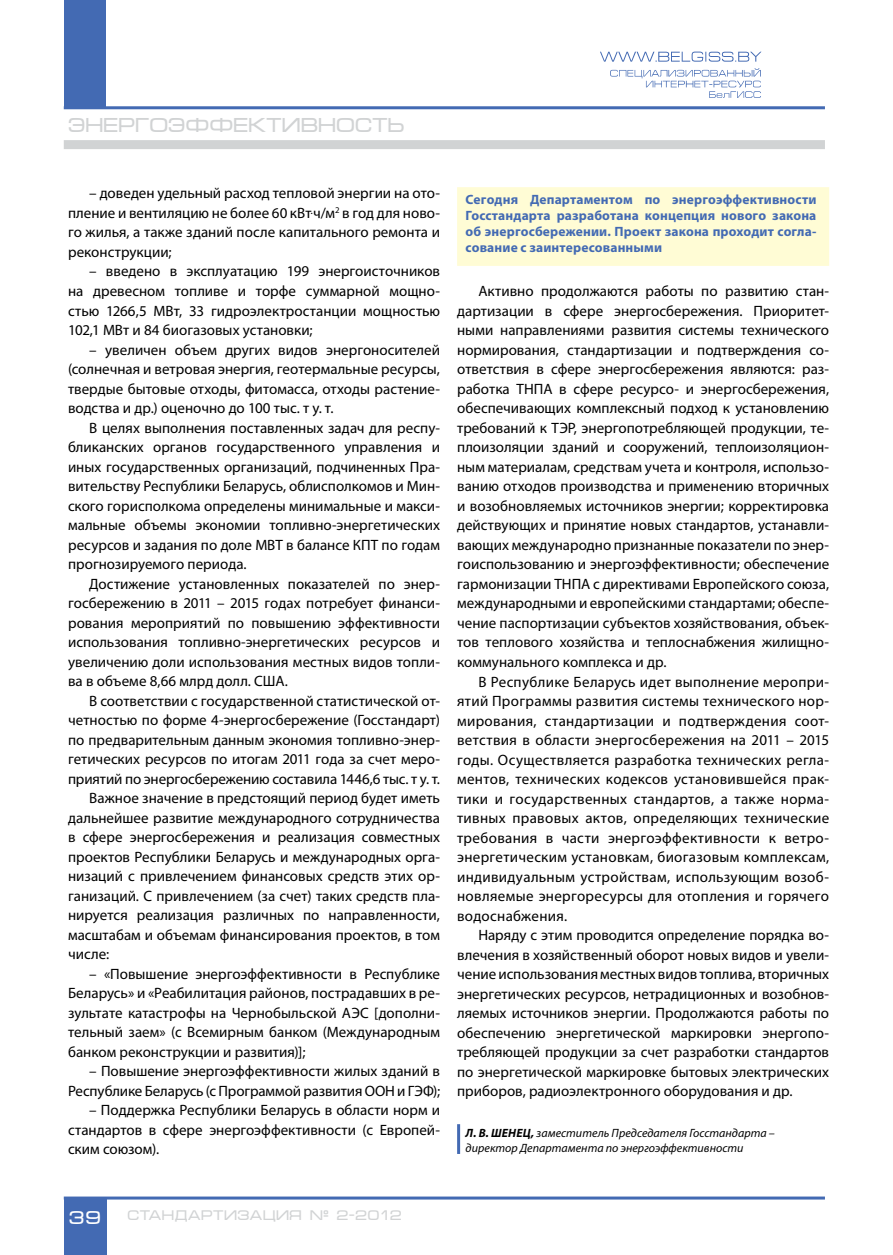
<style>
.page{position:relative;width:893px;height:1255px;background:#fff}
.page>*{position:absolute;margin:0;border:0;box-sizing:border-box;transform-origin:0 0}
.t1{font:19.5px "Micra Di";letter-spacing:-.01em;color:#d1d3d4}
.t2{font:18px "Micra Di";color:#fff}
.t3{font:15px/19.5px "Myriad Pro";color:#000;text-align:justify}
.t4{font:700 13.5px/16.2px "Myriad Pro";letter-spacing:.01em;color:#436ab3;text-align:justify}
.t5{font:13.5px "Micra Di";letter-spacing:.01em;color:#d1d3d4}
.t6{font:italic 12px/14.4px "Myriad Pro";letter-spacing:.005em;color:#000}
.s1{font-weight:700}
</style>
<div class="page">
<div style="left:64px;top:0;width:42px;height:108px;background:#436ab3"></div>
<hr style="left:64px;top:106px;width:761px;height:3px;background:#436ab3">
<div style="left:64px;top:140px;width:761px;height:9px;background:#d1d3d4"></div>
<div style="left:64px;top:1197px;width:42px;height:57px;background:#436ab3"></div>
<hr style="left:64px;top:1196px;width:761px;height:3px;background:#436ab3">
<svg style="left:600px;top:52px;width:161px;height:10px"></svg>
<svg style="left:610px;top:68px;width:151px;height:30px"></svg>
<div style="left:457px;top:187px;width:372px;height:79px;background:#fffcd5"></div>
<hr style="left:457px;top:1124px;width:3px;height:29px;background:#436ab3">
<h1 class="t1" style="left:68px;top:114px;width:123px">энергоэфф</h1>
<h1 class="t1" style="left:233px;top:114px;width:173px">ективность</h1>
<p class="t3" style="left:68px;top:183px;width:374px;text-indent:21px">– доведен удельный расход тепловой энергии на ото&shy;пление и вентиляцию не более 60 кВт.ч/м<sup>2</sup> в год для ново&shy;го жилья, а также зданий после капитального ремонта и реконструкции;</p>
<p class="t3" style="left:68px;top:261px;width:374px;text-indent:21px">– введено в эксплуатацию 199 энергоисточников на древесном топливе и торфе суммарной мощно&shy;стью 1266,5 МВт, 33 гидроэлектростанции мощностью 102,1 МВт и 84 биогазовых установки;</p>
<p class="t3" style="left:68px;top:339px;width:374px;text-indent:21px">– увеличен объем других видов энергоносителей (солнечная и ветровая энергия, геотермальные ресурсы, твердые бытовые отходы, фитомасса, отходы растение&shy;водства и др.) оценочно до 100 тыс. т у. т.</p>
<p class="t3" style="left:68px;top:417px;width:374px;text-indent:21px">В целях выполнения поставленных задач для респу&shy;бликанских органов государственного управления и иных государственных организаций, подчиненных Пра&shy;вительству Республики Беларусь, облисполкомов и Мин&shy;ского горисполкома определены минимальные и макси&shy;мальные объемы экономии топливно-энергетических ресурсов и задания по доле МВТ в балансе КПТ по годам прогнозируемого периода.</p>
<p class="t3" style="left:68px;top:573px;width:374px;text-indent:21px">Достижение установленных показателей по энер&shy;госбережению в 2011 – 2015 годах потребует финанси&shy;рования мероприятий по повышению эффективности использования топливно-энергетических ресурсов и увеличению доли использования местных видов топли&shy;ва в объеме 8,66 млрд долл. США.</p>
<p class="t3" style="left:89px;top:690px;width:352px">В соответствии с государственной статистической от-</p>
<p class="t3" style="left:68px;top:710px;width:374px">четностью по форме 4-энергосбережение (Госстандарт)</p>
<p class="t3" style="left:68px;top:729px;width:374px">по предварительным данным экономия топливно-энер-</p>
<p class="t3" style="left:68px;top:749px;width:374px">гетических ресурсов по итогам 2011 года за счет меро-</p>
<p class="t3" style="left:68px;top:768px;width:373px">приятий по энергосбережению составила 1446,6 тыс. т у. т.</p>
<p class="t3" style="left:89px;top:788px;width:352px">Важное значение в предстоящий период будет иметь</p>
<p class="t3" style="left:68px;top:807px;width:373px">дальнейшее развитие международного сотрудничества</p>
<p class="t3" style="left:68px;top:827px;width:374px">в сфере энергосбережения и реализация совместных</p>
<p class="t3" style="left:68px;top:846px;width:374px">проектов Республики Беларусь и международных орга-</p>
<p class="t3" style="left:68px;top:866px;width:374px">низаций с привлечением финансовых средств этих ор-</p>
<p class="t3" style="left:68px;top:885px;width:374px">ганизаций. С привлечением (за счет) таких средств пла-</p>
<p class="t3" style="left:68px;top:905px;width:373px">нируется реализация различных по направленности,</p>
<p class="t3" style="left:68px;top:924px;width:374px">масштабам и объемам финансирования проектов, в том</p>
<p class="t3" style="left:68px;top:944px;width:43px">числе:</p>
<p class="t3" style="left:68px;top:963px;width:374px;text-indent:21px">– «Повышение энергоэффективности в Республике Беларусь» и «Реабилитация районов, пострадавших в ре&shy;зультате катастрофы на Чернобыльской АЭС [дополни&shy;тельный заем» (с Всемирным банком (Международным банком реконструкции и развития)];</p>
<p class="t3" style="left:68px;top:1061px;width:374px;text-align:right">– Повышение энергоэффективности жилых зданий в<br>Республике Беларусь (с Программой развития ООН и ГЭФ);</p>
<p class="t3" style="left:68px;top:1100px;width:374px;text-indent:21px">– Поддержка Республики Беларусь в области норм и стандартов в сфере энергоэффективности (с Европей&shy;ским союзом).</p>
<p class="t4" style="left:466px;top:190px;width:352px">Сегодня Департаментом по энергоэффективности Госстандарта разработана концепция нового закона об энергосбережении. Проект закона проходит согла&shy;сование с заинтересованными</p>
<p class="t3" style="left:457px;top:281px;width:374px;text-indent:21px">Активно продолжаются работы по развитию стан&shy;дартизации в сфере энергосбережения. Приоритет&shy;ными направлениями развития системы технического нормирования, стандартизации и подтверждения со&shy;ответствия в сфере энергосбережения являются: раз&shy;работка ТНПА в сфере ресурсо- и энергосбережения, обеспечивающих комплексный подход к установлению требований к ТЭР, энергопотребляющей продукции, те&shy;плоизоляции зданий и сооружений, теплоизоляцион&shy;ным материалам, средствам учета и контроля, использо&shy;ванию отходов производства и применению вторичных и возобновляемых источников энергии; корректировка действующих и принятие новых стандартов, устанавли&shy;вающих международно признанные показатели по энер&shy;гоиспользованию и энергоэффективности; обеспечение гармонизации ТНПА с директивами Европейского союза, международными и европейскими стандартами; обеспе&shy;чение паспортизации субъектов хозяйствования, объек&shy;тов теплового хозяйства и теплоснабжения жилищно&shy;коммунального комплекса и др.</p>
<p class="t3" style="left:457px;top:671px;width:374px;text-indent:21px">В Республике Беларусь идет выполнение меропри&shy;ятий Программы развития системы технического нор&shy;мирования, стандартизации и подтверждения соот&shy;ветствия в области энергосбережения на 2011 – 2015 годы. Осуществляется разработка технических регла&shy;ментов, технических кодексов установившейся прак&shy;тики и государственных стандартов, а также норма&shy;тивных правовых актов, определяющих технические требования в части энергоэффективности к ветро&shy;энергетическим установкам, биогазовым комплексам, индивидуальным устройствам, использующим возоб&shy;новляемые энергоресурсы для отопления и горячего водоснабжения.</p>
<p class="t3" style="left:457px;top:925px;width:374px;text-indent:21px">Наряду с этим проводится определение порядка во&shy;влечения в хозяйственный оборот новых видов и увели&shy;чение использования местных видов топлива, вторичных энергетических ресурсов, нетрадиционных и возобнов&shy;ляемых источников энергии. Продолжаются работы по обеспечению энергетической маркировки энергопо&shy;требляющей продукции за счет разработки стандартов по энергетической маркировке бытовых электрических приборов, радиоэлектронного оборудования и др.</p>
<p class="t6" style="left:466px;top:1125px;width:311px"><span class="s1">Л. В. ШЕНЕЦ,</span> заместитель Председателя Госстандарта – директор Департамента по энергоэффективности</p>
<p class="t2" style="left:69px;top:1206px;width:34px">39</p>
<p class="t5" style="left:128px;top:1206px;width:276px">стандартизация № 2-2012</p>
</div>
